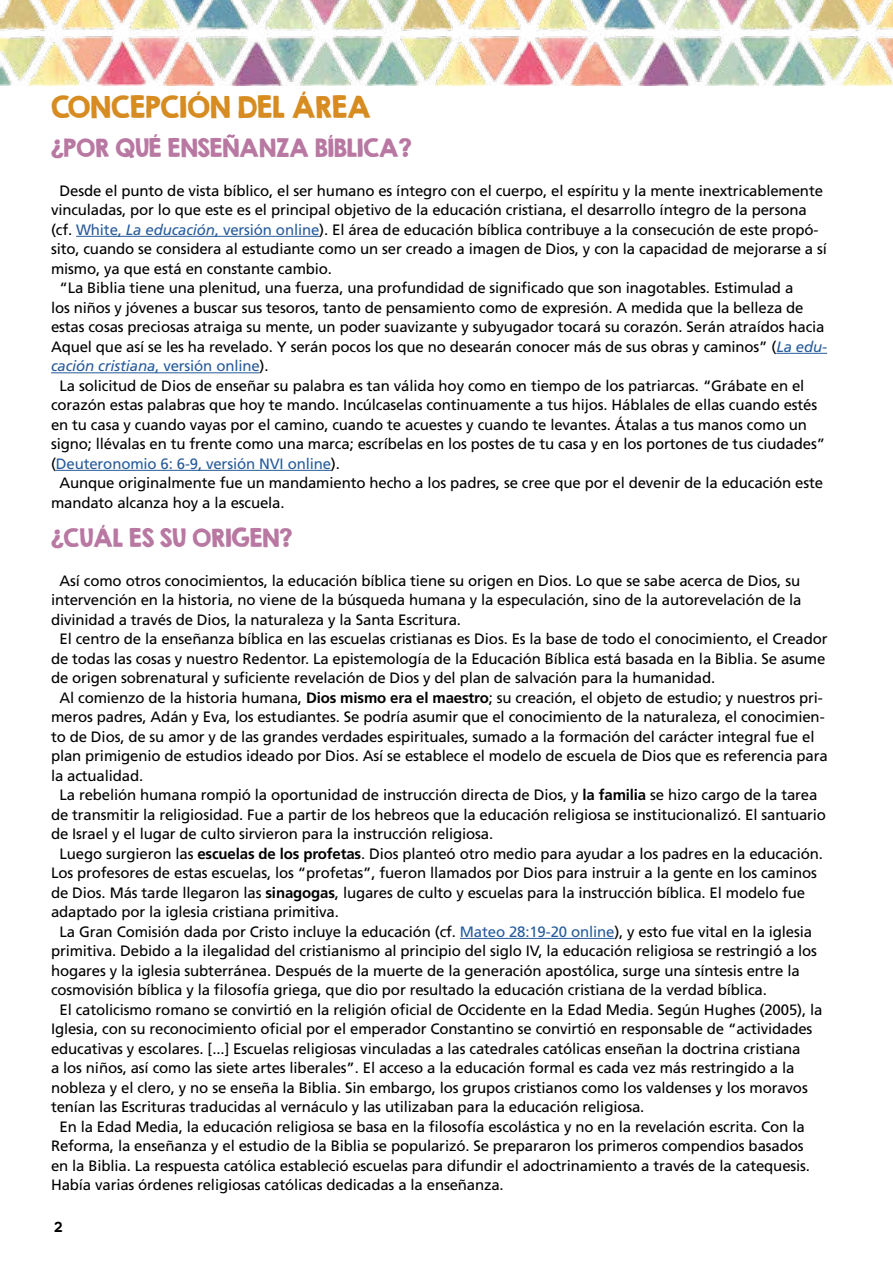
<style>
.page{position:relative;width:893px;height:1263px;background:#fff}
.page>*{position:absolute;margin:0;border:0;box-sizing:border-box;transform-origin:0 0}
.t1{font:27px "KG Second Chances Solid";letter-spacing:-.01em;color:#d68c21}
.t2{font:22.5px "KG Second Chances Solid";letter-spacing:-.01em;color:#b878a2}
.t3{font:15px "Frutiger LT Std";letter-spacing:-.01em;color:#000}
.t4{font:15px "Frutiger LT Std";letter-spacing:-.01em;color:#275b9b}
.t5{font:italic 15px "Frutiger LT Std";letter-spacing:-.01em;color:#275b9b}
.t6{font:15px "Multicolore";color:#000}
.s1{color:#275b9b}
.s2{font-style:italic;color:#275b9b}
.s3{font-style:normal}
.s4{font-style:normal;color:#000}
.s5{color:#000}
.s6{font-weight:700}
</style>
<div class="page">
<img style="left:0;top:0;width:893px;height:85px">
<hr style="left:76px;top:236px;width:243px;height:1px;background:#275b9b">
<hr style="left:776px;top:353px;width:51px;height:1px;background:#275b9b">
<hr style="left:51px;top:372px;width:209px;height:1px;background:#275b9b">
<hr style="left:56px;top:470px;width:275px;height:1px;background:#275b9b">
<hr style="left:460px;top:938px;width:154px;height:1px;background:#275b9b">
<h1 class="t1" style="left:51px;top:90px;width:322px">CONCEPCIÓN DEL ÁREA</h1>
<h2 class="t2" style="left:51px;top:133px;width:362px">¿POR QUÉ ENSEÑANZA BÍBLICA?</h2>
<p class="t3" style="left:60px;top:182px;width:765px">Desde el punto de vista bíblico, el ser humano es íntegro con el cuerpo, el espíritu y la mente inextricablemente</p>
<p class="t3" style="left:51px;top:201px;width:757px">vinculadas, por lo que este es el principal objetivo de la educación cristiana, el desarrollo íntegro de la persona</p>
<p class="t3" style="left:51px;top:221px;width:769px">(cf. <span class="s1">White,</span> <span class="s2">La educación</span><span class="s1">, versión online</span>). El área de educación bíblica contribuye a la consecución de este propó-</p>
<p class="t3" style="left:51px;top:240px;width:777px">sito, cuando se considera al estudiante como un ser creado a imagen de Dios, y con la capacidad de mejorarse a sí</p>
<p class="t3" style="left:51px;top:260px;width:283px">mismo, ya que está en constante cambio.</p>
<p class="t3" style="left:60px;top:279px;width:735px">“La Biblia tiene una plenitud, una fuerza, una profundidad de significado que son inagotables. Estimulad a</p>
<p class="t3" style="left:51px;top:299px;width:754px">los niños y jóvenes a buscar sus tesoros, tanto de pensamiento como de expresión. A medida que la belleza de</p>
<p class="t3" style="left:51px;top:318px;width:775px">estas cosas preciosas atraiga su mente, un poder suavizante y subyugador tocará su corazón. Serán atraídos hacia</p>
<p class="t3" style="left:51px;top:338px;width:778px">Aquel que así se les ha revelado. Y serán pocos los que no desearán conocer más de sus obras y caminos” (<span class="s2">La edu-</span></p>
<p class="t5" style="left:51px;top:357px;width:219px">cación cristiana<span class="s3">, versión online</span><span class="s4">).</span></p>
<p class="t3" style="left:60px;top:377px;width:746px">La solicitud de Dios de enseñar su palabra es tan válida hoy como en tiempo de los patriarcas. “Grábate en el</p>
<p class="t3" style="left:51px;top:396px;width:768px">corazón estas palabras que hoy te mando. Incúlcaselas continuamente a tus hijos. Háblales de ellas cuando estés</p>
<p class="t3" style="left:51px;top:416px;width:757px">en tu casa y cuando vayas por el camino, cuando te acuestes y cuando te levantes. Átalas a tus manos como un</p>
<p class="t3" style="left:51px;top:435px;width:775px">signo; llévalas en tu frente como una marca; escríbelas en los postes de tu casa y en los portones de tus ciudades”</p>
<p class="t4" style="left:51px;top:455px;width:290px"><span class="s5">(</span>Deuteronomio 6: 6-9, versión NVI online<span class="s5">).</span></p>
<p class="t3" style="left:60px;top:474px;width:765px">Aunque originalmente fue un mandamiento hecho a los padres, se cree que por el devenir de la educación este</p>
<p class="t3" style="left:51px;top:494px;width:235px">mandato alcanza hoy a la escuela.</p>
<h2 class="t2" style="left:51px;top:523px;width:243px">¿CUÁL ES SU ORIGEN?</h2>
<p class="t3" style="left:60px;top:572px;width:742px">Así como otros conocimientos, la educación bíblica tiene su origen en Dios. Lo que se sabe acerca de Dios, su</p>
<p class="t3" style="left:51px;top:591px;width:752px">intervención en la historia, no viene de la búsqueda humana y la especulación, sino de la autorevelación de la</p>
<p class="t3" style="left:51px;top:611px;width:412px">divinidad a través de Dios, la naturaleza y la Santa Escritura.</p>
<p class="t3" style="left:60px;top:630px;width:770px">El centro de la enseñanza bíblica en las escuelas cristianas es Dios. Es la base de todo el conocimiento, el Creador</p>
<p class="t3" style="left:51px;top:650px;width:776px">de todas las cosas y nuestro Redentor. La epistemología de la Educación Bíblica está basada en la Biblia. Se asume</p>
<p class="t3" style="left:51px;top:669px;width:666px">de origen sobrenatural y suficiente revelación de Dios y del plan de salvación para la humanidad.</p>
<p class="t3" style="left:60px;top:689px;width:765px">Al comienzo de la historia humana, <span class="s6">Dios mismo era el maestro</span>; su creación, el objeto de estudio; y nuestros pri-</p>
<p class="t3" style="left:51px;top:708px;width:775px">meros padres, Adán y Eva, los estudiantes. Se podría asumir que el conocimiento de la naturaleza, el conocimien-</p>
<p class="t3" style="left:51px;top:728px;width:765px">to de Dios, de su amor y de las grandes verdades espirituales, sumado a la formación del carácter integral fue el</p>
<p class="t3" style="left:51px;top:747px;width:778px">plan primigenio de estudios ideado por Dios. Así se establece el modelo de escuela de Dios que es referencia para</p>
<p class="t3" style="left:51px;top:767px;width:94px">la actualidad.</p>
<p class="t3" style="left:60px;top:786px;width:759px">La rebelión humana rompió la oportunidad de instrucción directa de Dios, y <span class="s6">la familia</span> se hizo cargo de la tarea</p>
<p class="t3" style="left:51px;top:806px;width:777px">de transmitir la religiosidad. Fue a partir de los hebreos que la educación religiosa se institucionalizó. El santuario</p>
<p class="t3" style="left:51px;top:825px;width:444px">de Israel y el lugar de culto sirvieron para la instrucción religiosa.</p>
<p class="t3" style="left:60px;top:845px;width:765px">Luego surgieron las <span class="s6">escuelas de los profetas</span>. Dios planteó otro medio para ayudar a los padres en la educación.</p>
<p class="t3" style="left:51px;top:864px;width:767px">Los profesores de estas escuelas, los “profetas”, fueron llamados por Dios para instruir a la gente en los caminos</p>
<p class="t3" style="left:51px;top:884px;width:756px">de Dios. Más tarde llegaron las <span class="s6">sinagogas</span>, lugares de culto y escuelas para la instrucción bíblica. El modelo fue</p>
<p class="t3" style="left:51px;top:903px;width:289px">adaptado por la iglesia cristiana primitiva.</p>
<p class="t3" style="left:60px;top:923px;width:754px">La Gran Comisión dada por Cristo incluye la educación (cf. <span class="s1">Mateo 28:19-20 online</span>), y esto fue vital en la iglesia</p>
<p class="t3" style="left:51px;top:942px;width:768px">primitiva. Debido a la ilegalidad del cristianismo al principio del siglo IV, la educación religiosa se restringió a los</p>
<p class="t3" style="left:51px;top:962px;width:750px">hogares y la iglesia subterránea. Después de la muerte de la generación apostólica, surge una síntesis entre la</p>
<p class="t3" style="left:51px;top:981px;width:717px">cosmovisión bíblica y la filosofía griega, que dio por resultado la educación cristiana de la verdad bíblica.</p>
<p class="t3" style="left:60px;top:1001px;width:764px">El catolicismo romano se convirtió en la religión oficial de Occidente en la Edad Media. Según Hughes (2005), la</p>
<p class="t3" style="left:51px;top:1020px;width:763px">Iglesia, con su reconocimiento oficial por el emperador Constantino se convirtió en responsable de “actividades</p>
<p class="t3" style="left:51px;top:1040px;width:751px">educativas y escolares. [...] Escuelas religiosas vinculadas a las catedrales católicas enseñan la doctrina cristiana</p>
<p class="t3" style="left:51px;top:1059px;width:745px">a los niños, así como las siete artes liberales”. El acceso a la educación formal es cada vez más restringido a la</p>
<p class="t3" style="left:51px;top:1079px;width:758px">nobleza y el clero, y no se enseña la Biblia. Sin embargo, los grupos cristianos como los valdenses y los moravos</p>
<p class="t3" style="left:51px;top:1098px;width:595px">tenían las Escrituras traducidas al vernáculo y las utilizaban para la educación religiosa.</p>
<p class="t3" style="left:60px;top:1118px;width:747px">En la Edad Media, la educación religiosa se basa en la filosofía escolástica y no en la revelación escrita. Con la</p>
<p class="t3" style="left:51px;top:1137px;width:754px">Reforma, la enseñanza y el estudio de la Biblia se popularizó. Se prepararon los primeros compendios basados</p>
<p class="t3" style="left:51px;top:1157px;width:761px">en la Biblia. La respuesta católica estableció escuelas para difundir el adoctrinamiento a través de la catequesis.</p>
<p class="t3" style="left:51px;top:1176px;width:454px">Había varias órdenes religiosas católicas dedicadas a la enseñanza.</p>
<p class="t6" style="left:54px;top:1217px;width:10px">2</p>
</div>
